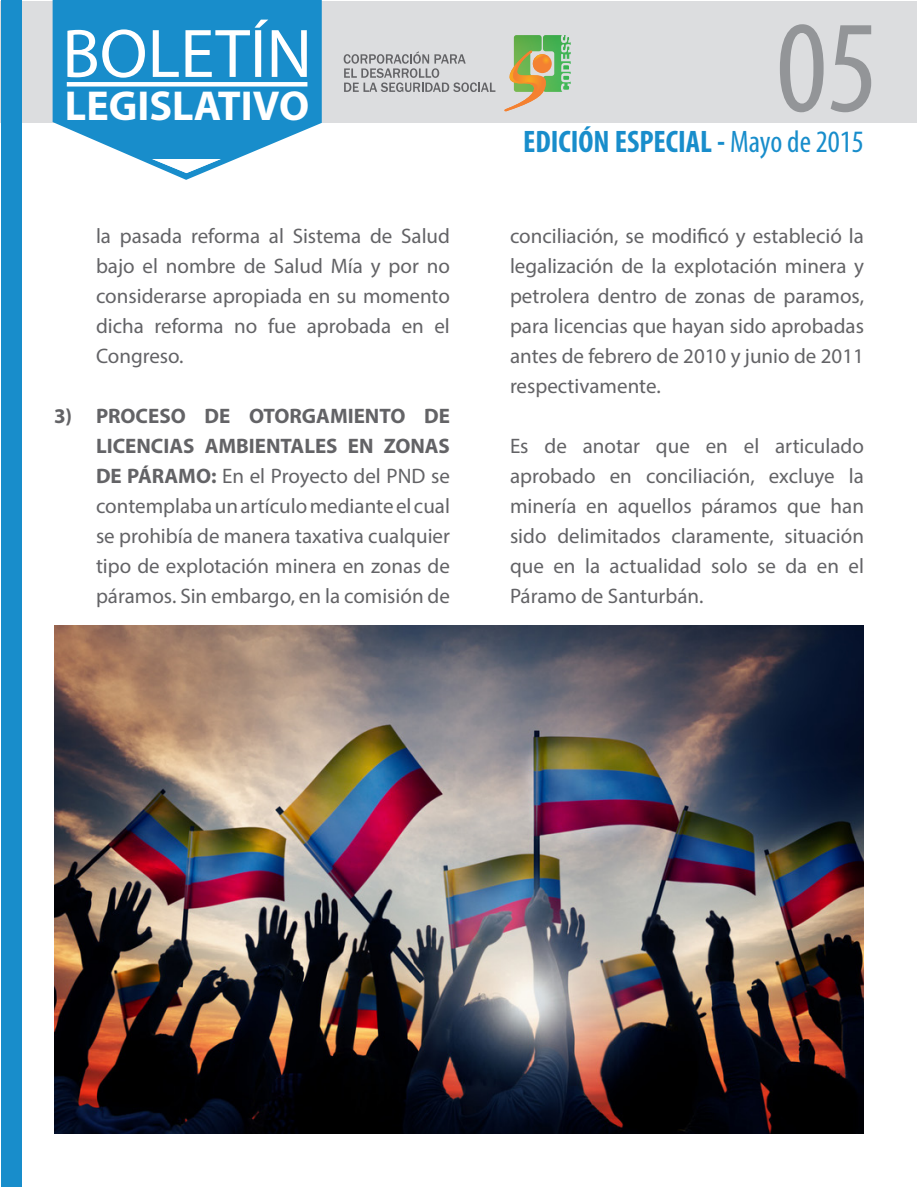
<style>
.page{position:relative;width:918px;height:1188px;background:#fff}
.page>*{position:absolute;margin:0;border:0;box-sizing:border-box;transform-origin:0 0}
.t1{font:condensed 132.15px "Myriad Pro";color:#939598}
.t2{font:69.3px "Myriad Pro";color:#fff}
.t3{font:700 42px "Myriad Pro";color:#fff}
.t4{font:700 condensed 31.2px "Myriad Pro";color:#188dcb}
.t5{font:21px/30px "Myriad Pro";color:#636366;text-align:justify}
.s1{font-weight:700}
.s2{font-weight:400}
</style>
<div class="page">
<div style="left:0;top:1px;width:916px;height:122px;background:#dcdddf"></div>
<svg style="left:344px;top:35px;width:227px;height:77px"></svg>
<div style="left:2px;top:1px;width:20px;height:1186px;background:#188dcb"></div>
<svg style="left:53px;top:0;width:269px;height:180px;fill:#188dcb"></svg>
<div style="left:67px;top:82px;width:240px;height:5px;background:#fff"></div>
<svg style="left:152px;top:159px;width:69px;height:14px"></svg>
<img style="left:54px;top:625px;width:810px;height:509px">
<h2 class="t2" style="left:62px;top:11px;width:251px">BOLETÍN</h2>
<h3 class="t3" style="left:65px;top:78px;width:246px">LEGISLATIVO</h3>
<p class="t5" style="left:96px;top:220px;width:356px">la pasada reforma al Sistema de Salud bajo el nombre de Salud Mía y por no considerarse apropiada en su momento dicha reforma no fue aprobada en el Congreso.</p>
<p class="t5" style="left:96px;top:400px;width:356px;text-indent:-42px"><span class="s1">3) PROCESO DE OTORGAMIENTO DE LICENCIAS AMBIENTALES EN ZONAS DE PÁRAMO:</span> En el Proyecto del PND se contemplaba un artículo mediante el cual se prohibía de manera taxativa cualquier tipo de explotación minera en zonas de páramos. Sin embargo, en la comisión de</p>
<p class="t1" style="left:776px;top:-12px;width:103px">05</p>
<h3 class="t4" style="left:523px;top:122px;width:342px">EDICIÓN ESPECIAL - <span class="s2">Mayo de 2015</span></h3>
<p class="t5" style="left:510px;top:220px;width:356px">conciliación, se modificó y estableció la legalización de la explotación minera y petrolera dentro de zonas de paramos, para licencias que hayan sido aprobadas antes de febrero de 2010 y junio de 2011 respectivamente.</p>
<p class="t5" style="left:510px;top:430px;width:356px">Es de anotar que en el articulado aprobado en conciliación, excluye la minería en aquellos páramos que han sido delimitados claramente, situación que en la actualidad solo se da en el Páramo de Santurbán.</p>
</div>
